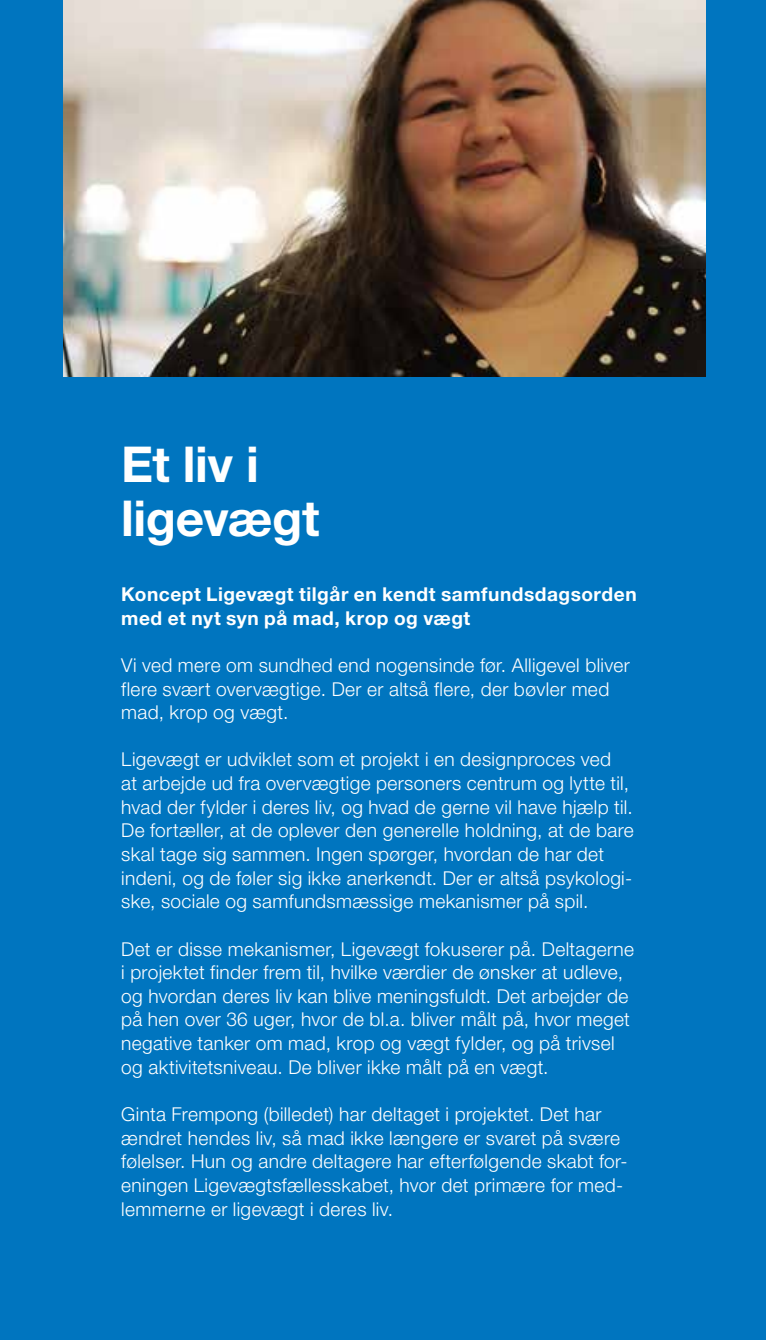
<style>
.page{position:relative;width:766px;height:1340px;background:#fff}
.page>*{position:absolute;margin:0;border:0;box-sizing:border-box;transform-origin:0 0}
.t1{font:700 49.5px/54px "Helvetica Neue LT Std";letter-spacing:-.01em;color:#fff}
.t2{font:300 19.12px/23.6px "Helvetica Neue LT Std";letter-spacing:.02em;color:#fff}
.t3{font:700 19.12px/23.6px "Helvetica Neue LT Std";letter-spacing:.025em;color:#fff}
</style>
<div class="page">
<div style="left:0;top:0;width:765px;height:1339px;background:#0075bf"></div>
<img style="left:64px;top:0;width:641px;height:376px">
<h1 class="t1" style="left:121px;top:436px;width:200px">Et liv i ligevægt</h1>
<p class="t3" style="left:121px;top:582px;width:516px">Koncept Ligevægt tilgår en kendt samfundsdagsorden med et nyt syn på mad, krop og vægt</p>
<p class="t2" style="left:121px;top:653px;width:510px">Vi ved mere om sundhed end nogensinde før. Alligevel bliver flere svært overvægtige. Der er altså flere, der bøvler med mad, krop og vægt.</p>
<p class="t2" style="left:121px;top:747px;width:514px">Ligevægt er udviklet som et projekt i en designproces ved<br>at arbejde ud fra overvægtige personers centrum og lytte til, hvad der fylder i deres liv, og hvad de gerne vil have hjælp til.<br>De fortæller, at de oplever den generelle holdning, at de bare skal tage sig sammen. Ingen spørger, hvordan de har det indeni, og de føler sig ikke anerkendt. Der er altså psykologi&shy;ske, sociale og samfundsmæssige mekanismer på spil.</p>
<p class="t2" style="left:121px;top:936px;width:514px">Det er disse mekanismer, Ligevægt fokuserer på. Deltagerne i projektet finder frem til, hvilke værdier de ønsker at udleve, og hvordan deres liv kan blive meningsfuldt. Det arbejder de på hen over 36 uger, hvor de bl.a. bliver målt på, hvor meget negative tanker om mad, krop og vægt fylder, og på trivsel og aktivitetsniveau. De bliver ikke målt på en vægt.</p>
<p class="t2" style="left:121px;top:1101px;width:507px">Ginta Frempong (billedet) har deltaget i projektet. Det har ændret hendes liv, så mad ikke længere er svaret på svære følelser. Hun og andre deltagere har efterfølgende skabt for&shy;eningen Ligevægtsfællesskabet, hvor det primære for med&shy;lemmerne er ligevægt i deres liv.</p>
</div>
